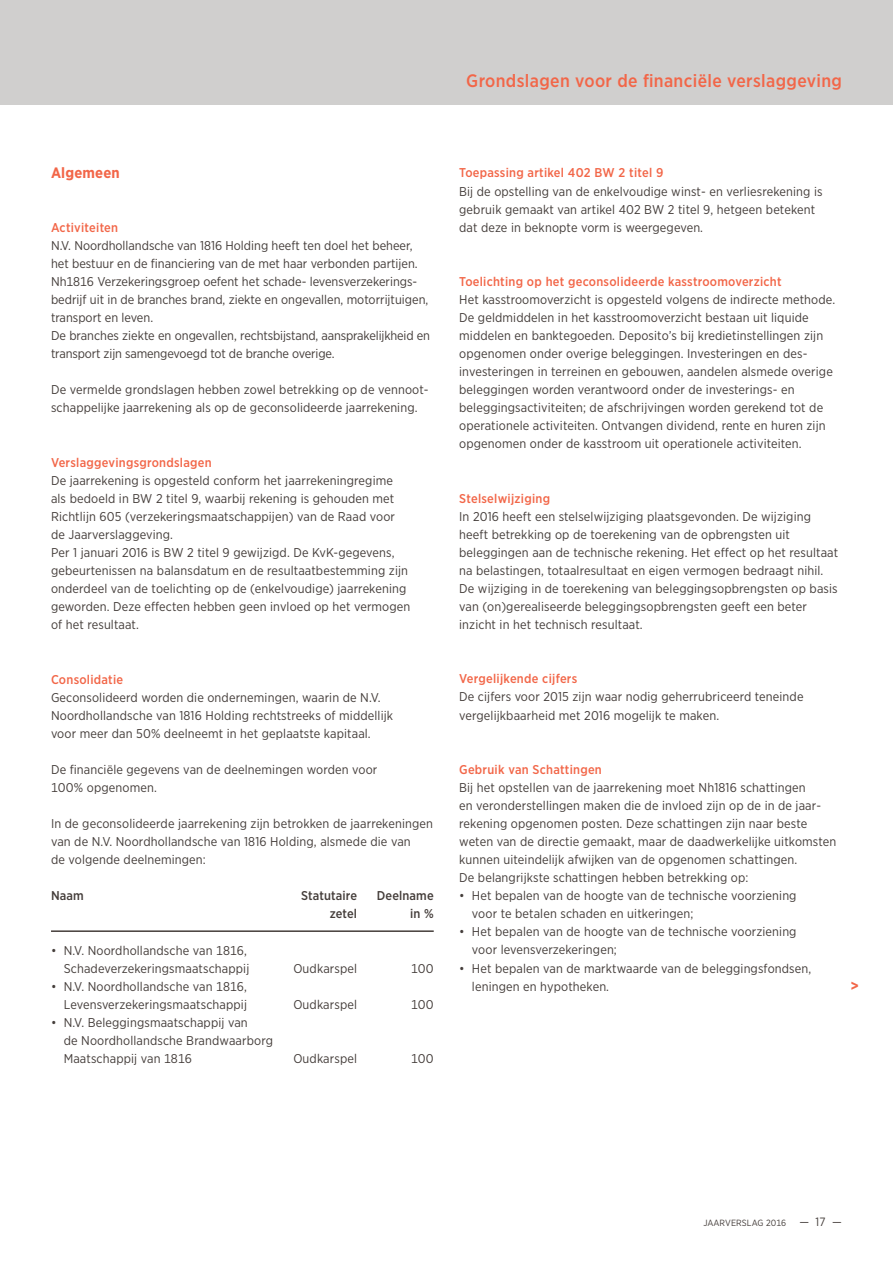
<style>
.page{position:relative;width:893px;height:1263px;background:#fff}
.page>*{position:absolute;margin:0;border:0;box-sizing:border-box;transform-origin:0 0}
.t1{font:500 18px "Gotham Narrow";letter-spacing:.02em;color:#f26648}
.t2{font:700 15px "Gotham Narrow";letter-spacing:.01em;color:#f26648}
.t3{font:12.75px/18px "Gotham Narrow";letter-spacing:.01em;color:#443d3a}
.t4{font:500 12.75px "Gotham Narrow";letter-spacing:.02em;color:#f26648}
.t5{font:500 12.75px "Gotham Narrow";letter-spacing:.01em;color:#443d3a}
.t6{font:9px "Gotham Narrow";letter-spacing:.01em;color:#443d3a}
.s1{font-size:12px}
</style>
<div class="page">
<div style="left:0;top:0;width:893px;height:105px;background:#d0cfce"></div>
<hr style="left:51px;top:930px;width:383px;height:2px;background:#443d3a">
<h1 class="t1" style="left:466px;top:69px;width:377px">Grondslagen voor de financiële verslaggeving</h1>
<p class="t2" style="left:51px;top:163px;width:70px">Algemeen</p>
<p class="t4" style="left:51px;top:219px;width:69px">Activiteiten</p>
<p class="t3" style="left:51px;top:236px;width:381px">N.V. Noordhollandsche van 1816 Holding heeft ten doel het beheer, het bestuur en de financiering van de met haar verbonden partijen.<br>Nh1816 Verzekeringsgroep oefent het schade- levensverzekerings&shy;bedrijf uit in de branches brand, ziekte en ongevallen, motorrijtuigen, transport en leven.<br>De branches ziekte en ongevallen, rechtsbijstand, aansprakelijkheid en transport zijn samengevoegd tot de branche overige.</p>
<p class="t3" style="left:51px;top:381px;width:379px">De vermelde grondslagen hebben zowel betrekking op de vennoot&shy;schappelijke jaarrekening als op de geconsolideerde jaarrekening.</p>
<p class="t4" style="left:51px;top:454px;width:162px">Verslaggevingsgrondslagen</p>
<p class="t3" style="left:51px;top:471px;width:361px">De jaarrekening is opgesteld conform het jaarrekeningregime als bedoeld in BW 2 titel 9, waarbij rekening is gehouden met Richtlijn 605 (verzekeringsmaatschappijen) van de Raad voor de Jaarverslaggeving.<br>Per 1 januari 2016 is BW 2 titel 9 gewijzigd. De KvK-gegevens, gebeurtenissen na balansdatum en de resultaatbestemming zijn onderdeel van de toelichting op de (enkelvoudige) jaarrekening geworden. Deze effecten hebben geen invloed op het vermogen of het resultaat.</p>
<p class="t4" style="left:51px;top:671px;width:74px">Consolidatie</p>
<p class="t3" style="left:51px;top:688px;width:344px">Geconsolideerd worden die ondernemingen, waarin de N.V.<br>Noordhollandsche van 1816 Holding rechtstreeks of middellijk voor meer dan 50% deelneemt in het geplaatste kapitaal.</p>
<p class="t3" style="left:51px;top:760px;width:328px">De financiële gegevens van de deelnemingen worden voor<br>100% opgenomen.</p>
<p class="t3" style="left:51px;top:814px;width:384px">In de geconsolideerde jaarrekening zijn betrokken de jaarrekeningen van de N.V. Noordhollandsche van 1816 Holding, alsmede die van<br>de volgende deelnemingen:</p>
<p class="t5" style="left:51px;top:888px;width:34px">Naam</p>
<p class="t5" style="left:301px;top:888px;width:57px">Statutaire</p>
<p class="t5" style="left:377px;top:888px;width:58px">Deelname</p>
<p class="t5" style="left:330px;top:906px;width:29px">zetel</p>
<p class="t5" style="left:410px;top:906px;width:25px">in %</p>
<p class="t3" style="left:51px;top:941px;width:200px;text-align:right">• N.V. Noordhollandsche van 1816,<br>Schadeverzekeringsmaatschappij</p>
<p class="t3" style="left:293px;top:959px;width:65px">Oudkarspel</p>
<p class="t3" style="left:411px;top:959px;width:24px">100</p>
<p class="t3" style="left:51px;top:977px;width:198px;text-align:right">• N.V. Noordhollandsche van 1816,<br>Levensverzekeringsmaatschappij</p>
<p class="t3" style="left:64px;top:1013px;width:211px;text-indent:-13px">• N.V. Beleggingsmaatschappij van<br>de Noordhollandsche Brandwaarborg<br>Maatschappij van 1816</p>
<p class="t3" style="left:293px;top:995px;width:65px">Oudkarspel</p>
<p class="t3" style="left:411px;top:995px;width:24px">100</p>
<p class="t3" style="left:293px;top:1049px;width:65px">Oudkarspel</p>
<p class="t3" style="left:411px;top:1049px;width:24px">100</p>
<p class="t4" style="left:459px;top:165px;width:206px">Toepassing artikel 402 BW 2 titel 9</p>
<p class="t3" style="left:459px;top:182px;width:365px">Bij de opstelling van de enkelvoudige winst- en verliesrekening is gebruik gemaakt van artikel 402 BW 2 titel 9, hetgeen betekent dat deze in beknopte vorm is weergegeven.</p>
<p class="t4" style="left:459px;top:273px;width:324px">Toelichting op het geconsolideerde kasstroomoverzicht</p>
<p class="t3" style="left:459px;top:290px;width:377px">Het kasstroomoverzicht is opgesteld volgens de indirecte methode.<br>De geldmiddelen in het kasstroomoverzicht bestaan uit liquide middelen en banktegoeden. Deposito’s bij kredietinstellingen zijn opgenomen onder overige beleggingen. Investeringen en des&shy;investeringen in terreinen en gebouwen, aandelen alsmede overige beleggingen worden verantwoord onder de investerings- en beleggingsactiviteiten; de afschrijvingen worden gerekend tot de operationele activiteiten. Ontvangen dividend, rente en huren zijn opgenomen onder de kasstroom uit operationele activiteiten.</p>
<p class="t4" style="left:459px;top:490px;width:92px">Stelselwijziging</p>
<p class="t3" style="left:459px;top:507px;width:380px">In 2016 heeft een stelselwijziging plaatsgevonden. De wijziging heeft betrekking op de toerekening van de opbrengsten uit beleggingen aan de technische rekening. Het effect op het resultaat na belastingen, totaalresultaat en eigen vermogen bedraagt nihil.<br>De wijziging in de toerekening van beleggingsopbrengsten op basis van (on)gerealiseerde beleggingsopbrengsten geeft een beter inzicht in het technisch resultaat.</p>
<p class="t4" style="left:459px;top:671px;width:120px">Vergelijkende cijfers</p>
<p class="t3" style="left:459px;top:688px;width:346px">De cijfers voor 2015 zijn waar nodig geherrubriceerd teneinde vergelijkbaarheid met 2016 mogelijk te maken.</p>
<p class="t4" style="left:459px;top:761px;width:144px">Gebruik van Schattingen</p>
<p class="t3" style="left:459px;top:778px;width:379px">Bij het opstellen van de jaarrekening moet Nh1816 schattingen<br>en veronderstellingen maken die de invloed zijn op de in de jaar&shy;rekening opgenomen posten. Deze schattingen zijn naar beste weten van de directie gemaakt, maar de daadwerkelijke uitkomsten kunnen uiteindelijk afwijken van de opgenomen schattingen.<br>De belangrijkste schattingen hebben betrekking op:</p>
<p class="t3" style="left:472px;top:886px;width:326px;text-indent:-13px">• Het bepalen van de hoogte van de technische voorziening voor te betalen schaden en uitkeringen;</p>
<p class="t3" style="left:472px;top:923px;width:326px;text-indent:-13px">• Het bepalen van de hoogte van de technische voorziening voor levensverzekeringen;</p>
<p class="t3" style="left:472px;top:959px;width:341px;text-indent:-13px">• Het bepalen van de marktwaarde van de beleggingsfondsen, leningen en hypotheken.</p>
<p class="t2" style="left:850px;top:976px;width:10px">&gt;</p>
<p class="t6" style="left:703px;top:1217px;width:140px">JAARVERSLAG 2016 <span class="s1">— 17 —</span></p>
</div>
